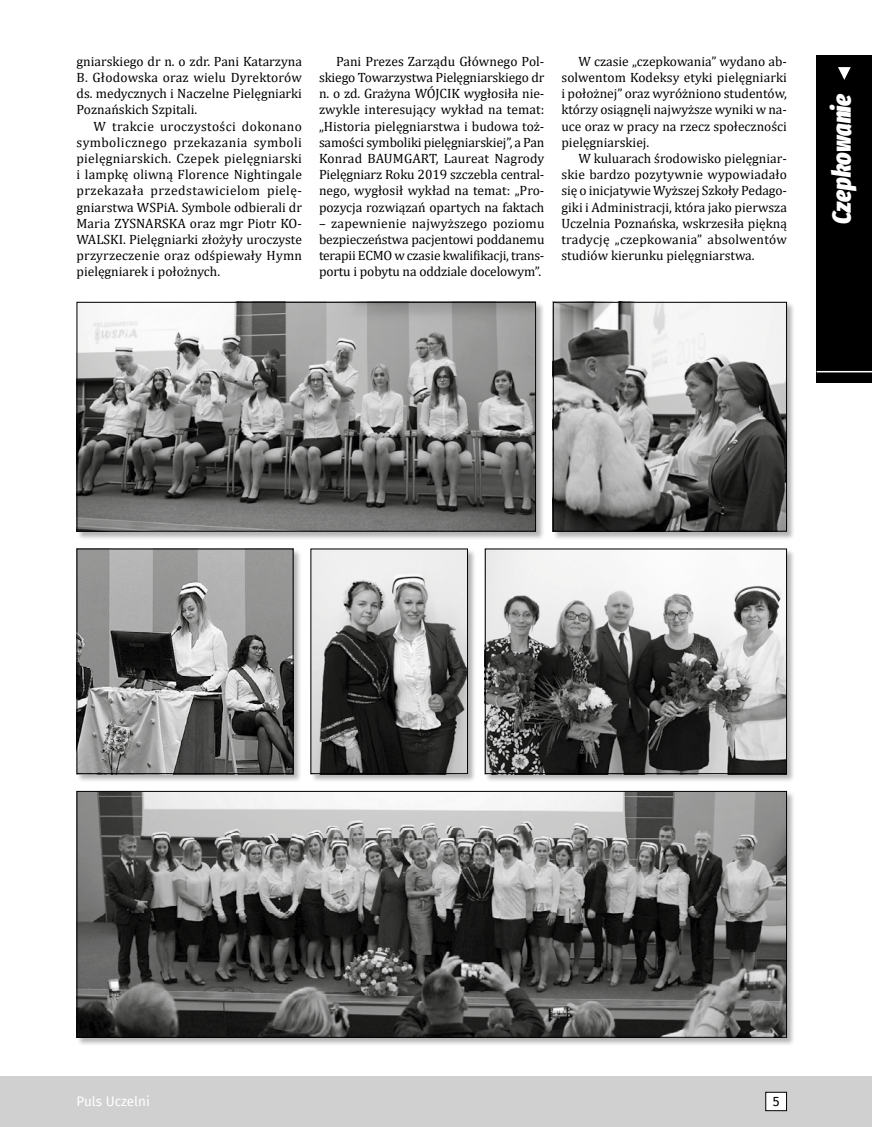
<style>
.page{position:relative;width:872px;height:1127px;background:#fff}
.page>*{position:absolute;margin:0;border:0;box-sizing:border-box;transform-origin:0 0}
.t1{font:italic 900 extra-condensed 25.5px "Fira Sans";letter-spacing:-.01em;color:#fff}
.t2{font:13.5px/16.2px "Cambria";color:#000;text-align:justify}
.t3{font:13.5px "Fira Sans";color:#fff}
.t4{font:13.5px "Fira Sans";color:#000}
</style>
<div class="page">
<div style="left:76px;top:301px;width:469px;height:239px;background:#000;opacity:.3"></div>
<img style="left:79px;top:304px;width:455px;height:225px">
<div style="left:77px;top:302px;width:459px;height:229px;border:1px solid #000"></div>
<div style="left:552px;top:301px;width:243px;height:239px;background:#000;opacity:.3"></div>
<img style="left:555px;top:304px;width:230px;height:225px">
<div style="left:553px;top:302px;width:234px;height:229px;border:1px solid #000"></div>
<div style="left:76px;top:790px;width:719px;height:256px;background:#000;opacity:.3"></div>
<img style="left:79px;top:793px;width:706px;height:242px">
<div style="left:77px;top:791px;width:710px;height:246px;border:1px solid #000"></div>
<div style="left:310px;top:548px;width:166px;height:234px;background:#000;opacity:.3"></div>
<img style="left:312px;top:551px;width:154px;height:221px">
<div style="left:310px;top:549px;width:158px;height:225px;border:1px solid #000"></div>
<div style="left:484px;top:548px;width:311px;height:234px;background:#000;opacity:.3"></div>
<img style="left:487px;top:551px;width:298px;height:221px">
<div style="left:485px;top:549px;width:302px;height:225px;border:1px solid #000"></div>
<div style="left:76px;top:548px;width:226px;height:234px;background:#000;opacity:.3"></div>
<img style="left:79px;top:551px;width:212px;height:221px">
<div style="left:77px;top:549px;width:216px;height:225px;border:1px solid #000"></div>
<div style="left:0;top:1076px;width:872px;height:51px;background:#d0d0d0"></div>
<div style="left:816px;top:55px;width:56px;height:328px;background:#000"></div>
<svg style="left:838px;top:67px;width:12px;height:13px"></svg>
<hr style="left:816px;top:371px;width:56px;height:1px;background:#fff">
<div style="left:765px;top:1092px;width:21px;height:18px;background:#fff"></div>
<div style="left:765px;top:1092px;width:22px;height:19px;border:1px solid #000"></div>
<p class="t2" style="left:77px;top:53px;width:227px">gniarskiego dr n. o zdr. Pani Katarzyna B. Głodowska oraz wielu Dyrektorów ds. medycznych i Naczelne Pielęgniarki Poznańskich Szpitali.</p>
<p class="t2" style="left:77px;top:118px;width:227px;text-indent:17px">W trakcie uroczystości dokonano symbolicznego przekazania symboli pielęgniarskich. Czepek pielęgniarski i lampkę oliwną Florence Nightingale przekazała przedstawicielom pielę&shy;gniarstwa WSPiA. Symbole odbierali dr Maria ZYSNARSKA oraz mgr Piotr KO-WALSKI. Pielęgniarki złożyły uroczyste przyrzeczenie oraz odśpiewały Hymn pielęgniarek i położnych.</p>
<p class="t2" style="left:319px;top:53px;width:227px;text-indent:17px">Pani Prezes Zarządu Głównego Pol&shy;skiego Towarzystwa Pielęgniarskiego dr n. o zd. Grażyna WÓJCIK wygłosiła nie&shy;zwykle interesujący wykład na temat: „Historia pielęgniarstwa i budowa toż&shy;samości symboliki pielęgniarskiej”, a Pan Konrad BAUMGART, Laureat Nagrody Pielęgniarz Roku 2019 szczebla central&shy;nego, wygłosił wykład na temat: „Pro&shy;pozycja rozwiązań opartych na faktach</p>
<p class="t2" style="left:319px;top:215px;width:227px">– zapewnienie najwyższego poziomu bezpieczeństwa pacjentowi poddanemu terapii ECMO w czasie kwalifikacji, trans&shy;portu i pobytu na oddziale docelowym”.</p>
<p class="t2" style="left:561px;top:53px;width:227px;text-indent:17px">W czasie „czepkowania” wydano ab&shy;solwentom Kodeksy etyki pielęgniarki i położnej” oraz wyróżniono studentów, którzy osiągnęli najwyższe wyniki w na&shy;uce oraz w pracy na rzecz społeczności pielęgniarskiej.</p>
<p class="t2" style="left:561px;top:150px;width:227px;text-indent:17px">W kuluarach środowisko pielęgniar&shy;skie bardzo pozytywnie wypowiadało się o inicjatywie Wyższej Szkoły Pedago&shy;giki i Administracji, która jako pierwsza Uczelnia Poznańska, wskrzesiła piękną tradycję „czepkowania” absolwentów studiów kierunku pielęgniarstwa.</p>
<h1 class="t1" style="left:819px;top:179px;width:88px;rotate:-90deg">Dział ???</h1>
<h1 class="t1" style="left:819px;top:224px;width:132px;rotate:-90deg">Czepkowanie</h1>
<p class="t3" style="left:77px;top:1090px;width:75px">Puls Uczelni</p>
<p class="t4" style="left:772px;top:1091px;width:8px">5</p>
</div>
